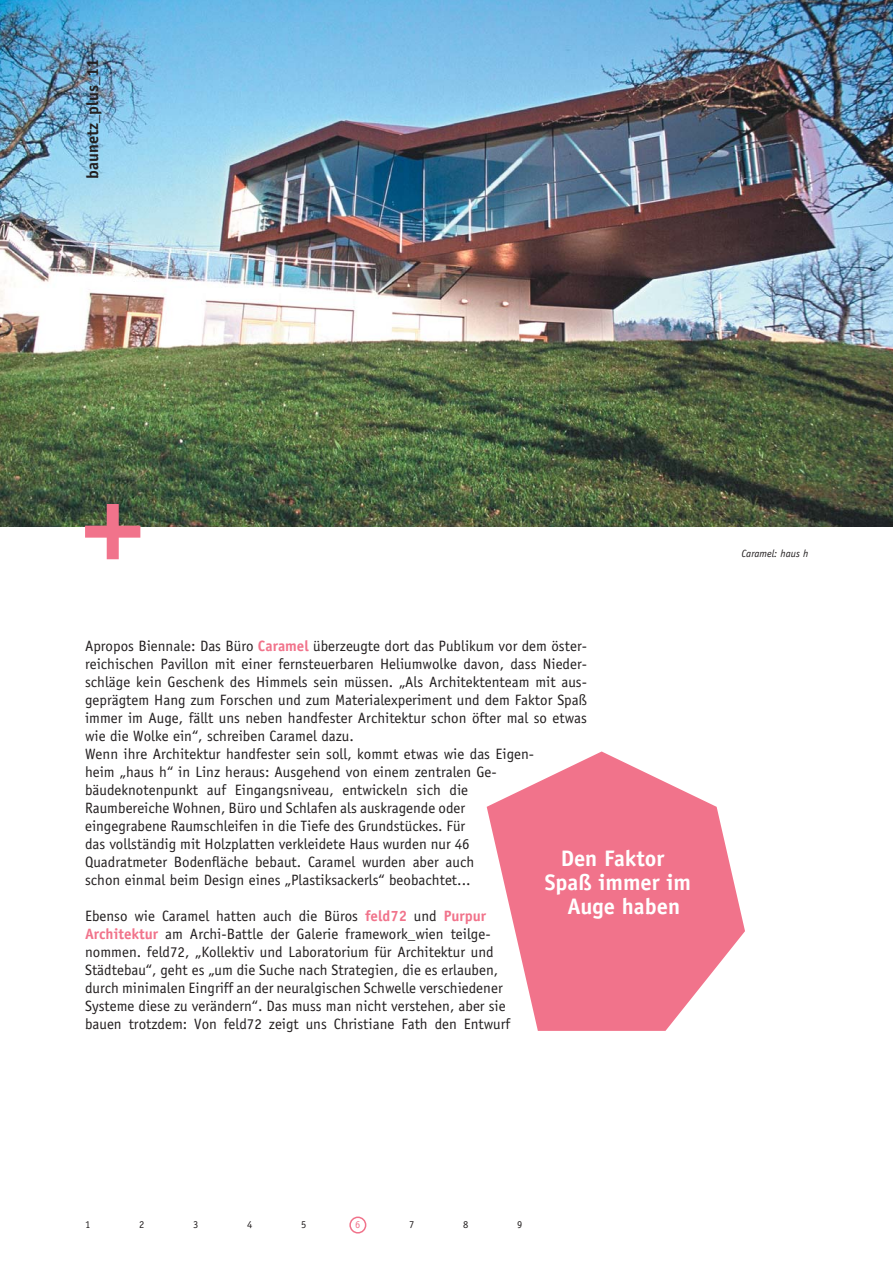
<style>
.page{position:relative;width:893px;height:1263px;background:#fff}
.page>*{position:absolute;margin:0;border:0;box-sizing:border-box;transform-origin:0 0}
.t1{font:700 22.5px/24px "Officina Sans";color:#fff;text-align:center}
.t2{font:700 16.5px "Officina Sans";color:#231f20}
.t3{font:15px/18px "Officina Sans";color:#231f20}
.t4{font:italic 10.5px "Officina Sans";color:#231f20}
.t5{font:10.5px "Officina Sans";color:#231f20}
.t6{font:10.5px "Officina Sans";color:#f1738b}
.s1{font-weight:700;color:#f1738b}
</style>
<div class="page">
<img style="left:0;top:0;width:892px;height:526px">
<svg style="left:486px;top:752px;width:259px;height:279px;fill:#f1738b"></svg>
<div style="left:107px;top:504px;width:12px;height:55px;background:#f1738b"></div>
<div style="left:85px;top:526px;width:55px;height:12px;background:#f1738b"></div>
<div style="left:349px;top:1217px;width:17px;height:17px;border:2px solid #f1738b;border-radius:50%"></div>
<p class="t2" style="left:86px;top:179px;width:122px;rotate:-90deg">baunetz_plus_11</p>
<p class="t3" style="left:85px;top:638px;width:503px">Apropos Biennale: Das Büro <span class="s1">Caramel</span> überzeugte dort das Publikum vor dem öster&shy;reichischen Pavillon mit einer fernsteuerbaren Heliumwolke davon, dass Nieder&shy;schläge kein Geschenk des Himmels sein müssen. „Als Architektenteam mit aus&shy;geprägtem Hang zum Forschen und zum Materialexperiment und dem Faktor Spaß immer im Auge, fällt uns neben handfester Architektur schon öfter mal so etwas wie die Wolke ein“, schreiben Caramel dazu.<br>Wenn ihre Architektur handfester sein soll, kommt etwas wie das Eigen-<br>heim „haus h“ in Linz heraus: Ausgehend von einem zentralen Ge-<br>bäu de knotenpunkt auf Eingangsniveau, entwickeln sich die<br>Raum bereiche Wohnen, Büro und Schlafen als auskragende oder<br>ein ge gra bene Raumschleifen in die Tiefe des Grundstückes. Für<br>das vollständig mit Holzplatten verkleidete Haus wurden nur 46<br>Quadrat meter Bodenfläche bebaut. Caramel wurden aber auch<br>schon einmal beim Design eines „Plastiksackerls“ beobachtet...</p>
<p class="t3" style="left:85px;top:908px;width:426px">Ebenso wie Caramel hatten auch die Büros <span class="s1">feld72</span> und <span class="s1">Purpur Architektur</span> am Archi-Battle der Galerie framework_wien teil ge&shy;nommen. feld72, „Kollektiv und Laboratorium für Architektur und Städte bau“, geht es „um die Suche nach Strategien, die es erlauben, durch minimalen Eingriff an der neuralgischen Schwelle verschiedener Systeme diese zu verändern“. Das muss man nicht verstehen, aber sie bauen trotzdem: Von feld72 zeigt uns Christiane Fath den Entwurf</p>
<h1 class="t1" style="left:544px;top:849px;width:148px">Den Faktor<br>Spaß immer im<br>Auge haben</h1>
<p class="t4" style="left:741px;top:549px;width:68px">Caramel: haus h</p>
<p class="t5" style="left:85px;top:1221px;width:7px">1</p>
<p class="t5" style="left:139px;top:1221px;width:7px">2</p>
<p class="t5" style="left:193px;top:1221px;width:7px">3</p>
<p class="t5" style="left:247px;top:1221px;width:7px">4</p>
<p class="t5" style="left:301px;top:1221px;width:7px">5</p>
<p class="t6" style="left:355px;top:1221px;width:7px">6</p>
<p class="t5" style="left:409px;top:1221px;width:7px">7</p>
<p class="t5" style="left:463px;top:1221px;width:7px">8</p>
<p class="t5" style="left:517px;top:1221px;width:7px">9</p>
</div>
